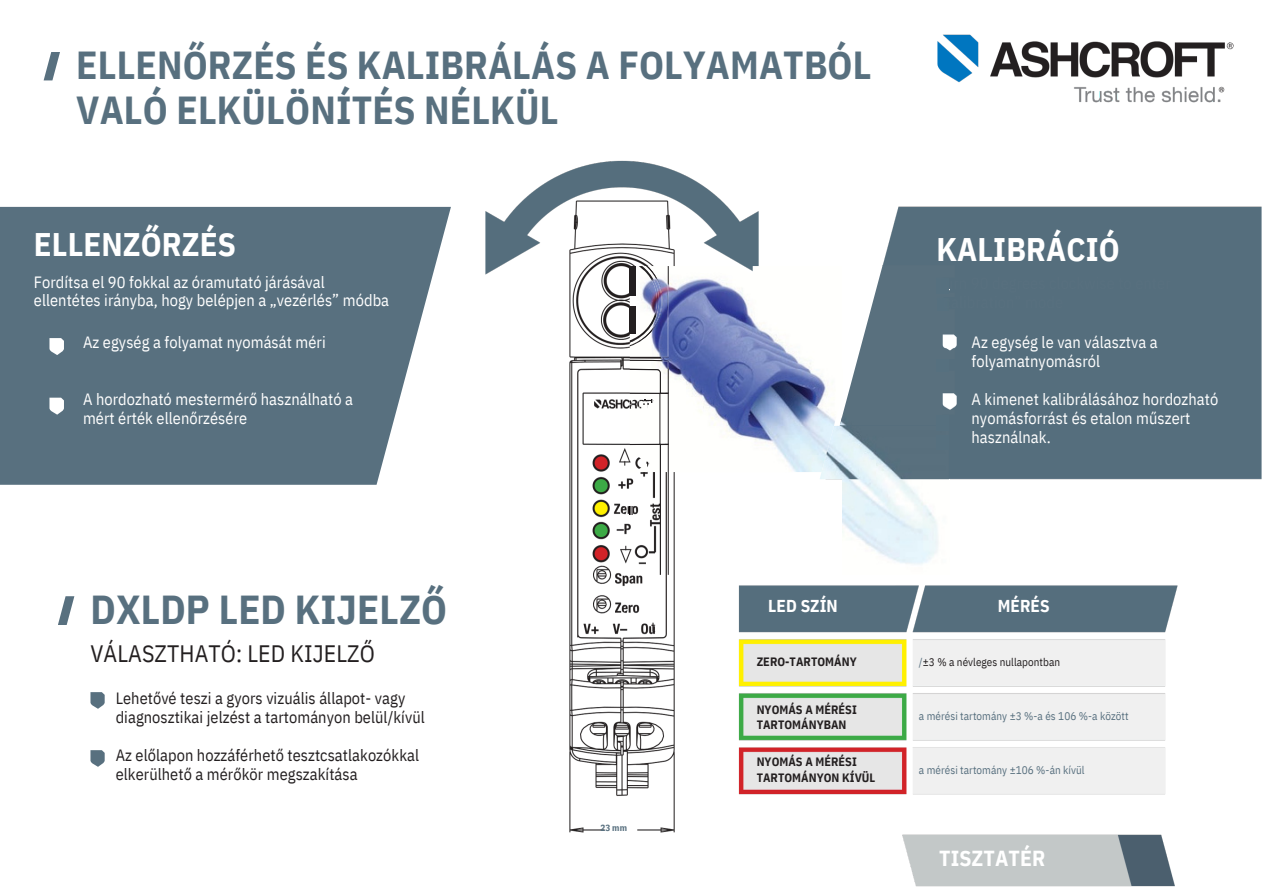
<style>
.page{position:relative;width:1263px;height:894px;background:#fff}
.page>*{position:absolute;margin:0;border:0;box-sizing:border-box;transform-origin:0 0}
.t1{font:700 40.35px "IBM Plex Sans Cond";letter-spacing:.005em;color:#58707f}
.t2{font:700 39px/45px "IBM Plex Sans Cond";letter-spacing:.005em;color:#58707f}
.t3{font:700 32.55px "IBM Plex Sans Cond";letter-spacing:.005em;color:#fff}
.t4{font:23.7px "IBM Plex Sans Cond";letter-spacing:.005em;color:#231f20}
.t5{font:700 21.75px "IBM Plex Sans Cond";letter-spacing:.005em;color:#fff}
.t6{font:700 17.25px "IBM Plex Sans Cond";letter-spacing:.005em;color:#fff}
.t7{font:16.35px/18.9px "IBM Plex Sans Cond";letter-spacing:.005em;color:#fff}
.t8{font:16.35px/18.9px "IBM Plex Sans Cond";letter-spacing:.005em;color:#231f20}
.t9{font:16.35px/19.2px "IBM Plex Sans Cond";letter-spacing:.005em;color:#fefefe}
.t10{font:14.1px "IBM Plex Sans Cond";color:#231f20}
.t11{font:700 12.15px/15.6px "IBM Plex Sans Cond";letter-spacing:.005em;color:#231f20}
.t12{font:11.1px "IBM Plex Sans Cond";letter-spacing:.005em;color:#58707f}
.t13{font:11.1px "IBM Plex Sans Cond";letter-spacing:.005em;color:#231f20}
.t14{font:700 9px "IBM Plex Sans Cond";color:#58707f}
.s1{color:#58707f}
</style>
<div class="page">
<svg style="left:44px;top:52px;width:16px;height:28px"></svg>
<svg style="left:58px;top:596px;width:16px;height:29px"></svg>
<svg style="left:0;top:207px;width:451px;height:277px;background:#657b89"></svg>
<svg style="left:49px;top:338px;width:15px;height:17px"></svg>
<svg style="left:49px;top:397px;width:15px;height:17px"></svg>
<svg style="left:90px;top:692px;width:15px;height:16px"></svg>
<svg style="left:90px;top:750px;width:15px;height:16px"></svg>
<img style="left:485px;top:160px;width:777px;height:727px">
<img style="left:937px;top:34px;width:297px;height:69px">
<img style="left:669px;top:266px;width:174px;height:206px">
<img style="left:842px;top:479px;width:107px;height:95px">
<img style="left:840px;top:265px;width:115px;height:160px">
<img style="left:937px;top:278px;width:12px;height:15px">
<img style="left:820px;top:426px;width:129px;height:53px">
<svg style="left:937px;top:298px;width:12px;height:12px"></svg>
<svg style="left:936px;top:360px;width:13px;height:11px"></svg>
<img style="left:936px;top:415px;width:13px;height:15px">
<img style="left:936px;top:435px;width:13px;height:14px">
<img style="left:630px;top:266px;width:39px;height:308px">
<svg style="left:630px;top:506px;width:2px;height:8px"></svg>
<img style="left:630px;top:266px;width:32px;height:80px">
<p class="t2" style="left:76px;top:41px;width:797px">ELLENŐRZÉS ÉS KALIBRÁLÁS A FOLYAMATBÓL<br>VALÓ ELKÜLÖNÍTÉS NÉLKÜL</p>
<p class="t3" style="left:34px;top:223px;width:204px">ELLENZŐRZÉS</p>
<p class="t3" style="left:936px;top:227px;width:185px">KALIBRÁCIÓ</p>
<p class="t7" style="left:34px;top:272px;width:357px">Fordítsa el 90 fokkal az óramutató járásával ellentétes irányba, hogy belépjen a „vezérlés” módba</p>
<h6 class="t7" style="left:83px;top:332px;width:244px">Az egység a folyamat nyomását méri</h6>
<h6 class="t7" style="left:83px;top:389px;width:272px">A hordozható mestermérő használható a mért érték ellenőrzésére</h6>
<p class="t1" style="left:90px;top:582px;width:358px">DXLDP LED KIJELZŐ</p>
<p class="t4" style="left:90px;top:637px;width:286px">VÁLASZTHATÓ: LED KIJELZŐ</p>
<h6 class="t8" style="left:116px;top:688px;width:311px">Lehetővé teszi a gyors vizuális állapot- vagy diagnosztikai jelzést a tartományon belül/kívül</h6>
<p class="t8" style="left:116px;top:745px;width:305px">Az előlapon hozzáférhető tesztcsatlakozókkal elkerülhető a mérőkör megszakítása</p>
<p class="t10" style="left:651px;top:617px;width:6px">t</p>
<h5 class="t14" style="left:600px;top:821px;width:28px">23 mm</h5>
<p class="t9" style="left:971px;top:332px;width:188px">Az egység le van választva a folyamatnyomásról</p>
<p class="t9" style="left:971px;top:389px;width:248px">A kimenet kalibrálásához hordozható nyomásforrást és etalon műszert használnak.</p>
<p class="t6" style="left:768px;top:594px;width:71px">LED SZÍN</p>
<p class="t6" style="left:998px;top:594px;width:53px">MÉRÉS</p>
<p class="t11" style="left:757px;top:653px;width:102px">ZERO-TARTOMÁNY</p>
<p class="t11" style="left:757px;top:701px;width:102px">NYOMÁS A MÉRÉSI<br>TARTOMÁNYBAN</p>
<p class="t11" style="left:757px;top:753px;width:120px">NYOMÁS A MÉRÉSI<br>TARTOMÁNYON KÍVÜL</p>
<p class="t13" style="left:919px;top:654px;width:143px"><span class="s1">/</span>±3 % a névleges nullapontban</p>
<p class="t12" style="left:919px;top:708px;width:211px">a mérési tartomány ±3 %-a és 106 %-a között</p>
<p class="t12" style="left:919px;top:762px;width:167px">a mérési tartomány ±106 %-án kívül</p>
<p class="t5" style="left:939px;top:843px;width:108px">TISZTATÉR</p>
</div>
